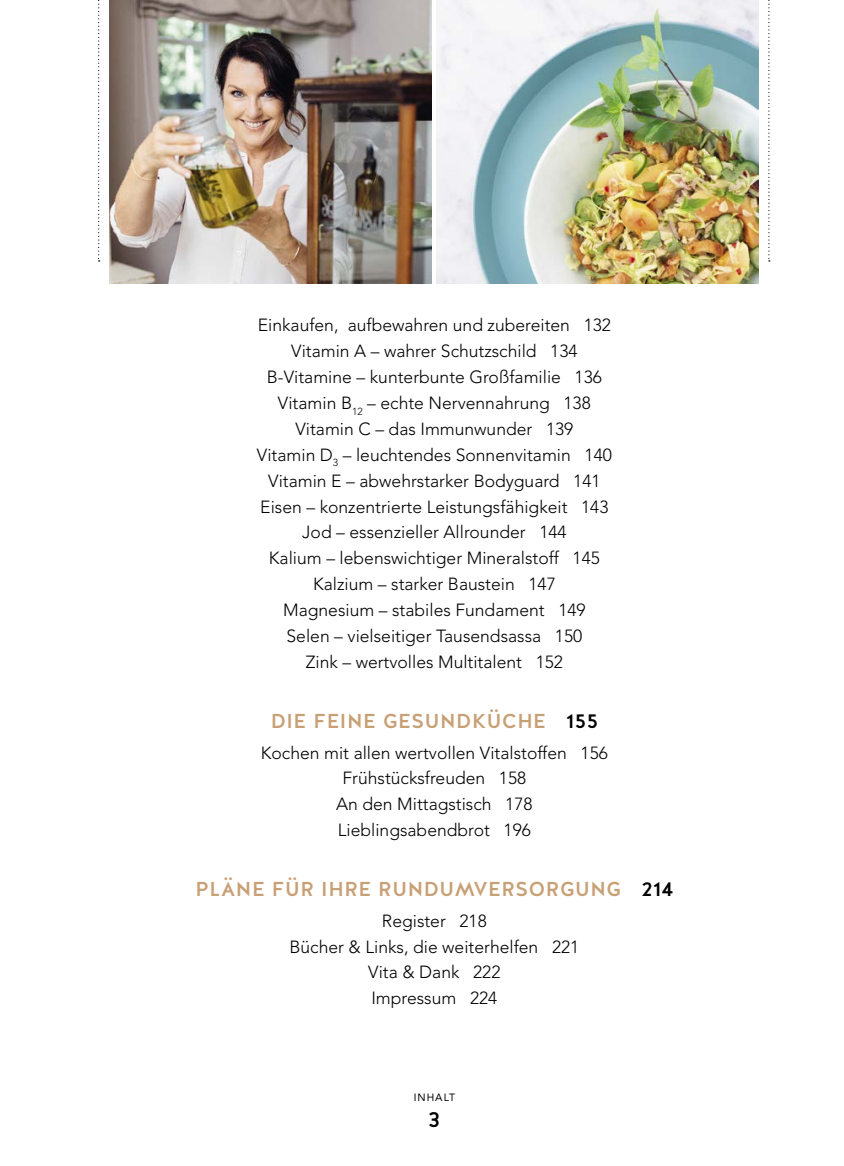
<style>
.page{position:relative;width:844px;height:1166px;background:#fff}
.page>*{position:absolute;margin:0;border:0;box-sizing:border-box;transform-origin:0 0}
.t1{font:500 21.88px "Halis GR";color:#000}
.t2{font:500 20.12px "Halis GR";letter-spacing:.03em;color:#c8a076}
.t3{font:300 17.5px/25.9px "Avenir LT Std";color:#000;text-align:center}
.t4{font:10.5px "Avenir LT Std";letter-spacing:.1em;color:#000}
.s1{color:#000}
</style>
<div class="page">
<img style="left:109px;top:0;width:322px;height:283px">
<svg style="left:98px;top:0;width:2px;height:262px"></svg>
<svg style="left:768px;top:0;width:1px;height:262px"></svg>
<img style="left:437px;top:0;width:321px;height:283px">
<p class="t3" style="left:257px;top:313px;width:356px">Einkaufen, aufbewahren und zubereiten 132<br>Vitamin A – wahrer Schutzschild 134<br>B-Vitamine – kunterbunte Großfamilie 136<br>Vitamin B<sub>12</sub> – echte Nervennahrung 138<br>Vitamin C – das Immunwunder 139<br>Vitamin D<sub>3</sub> – leuchtendes Sonnenvitamin 140<br>Vitamin E – abwehrstarker Bodyguard 141<br>Eisen – konzentrierte Leistungsfähigkeit 143<br>Jod – essenzieller Allrounder 144<br>Kalium – lebenswichtiger Mineralstoff 145<br>Kalzium – starker Baustein 147<br>Magnesium – stabiles Fundament 149<br>Selen – vielseitiger Tausendsassa 150<br>Zink – wertvolles Multitalent 152</p>
<p class="t2" style="left:270px;top:709px;width:329px">DIE FEINE GESUNDKÜCHE <span class="s1">155</span></p>
<p class="t3" style="left:261px;top:741px;width:348px">Kochen mit allen wertvollen Vitalstoffen 156<br>Frühstücksfreuden 158<br>An den Mittagstisch 178<br>Lieblingsabendbrot 196</p>
<p class="t2" style="left:195px;top:877px;width:479px">PLÄNE FÜR IHRE RUNDUMVERSORGUNG <span class="s1">214</span></p>
<p class="t3" style="left:289px;top:909px;width:291px">Register 218<br>Bücher &amp; Links, die weiterhelfen 221<br>Vita &amp; Dank 222<br>Impressum 224</p>
<p class="t4" style="left:413px;top:1091px;width:43px">INHALT</p>
<p class="t1" style="left:428px;top:1107px;width:13px">3</p>
</div>
